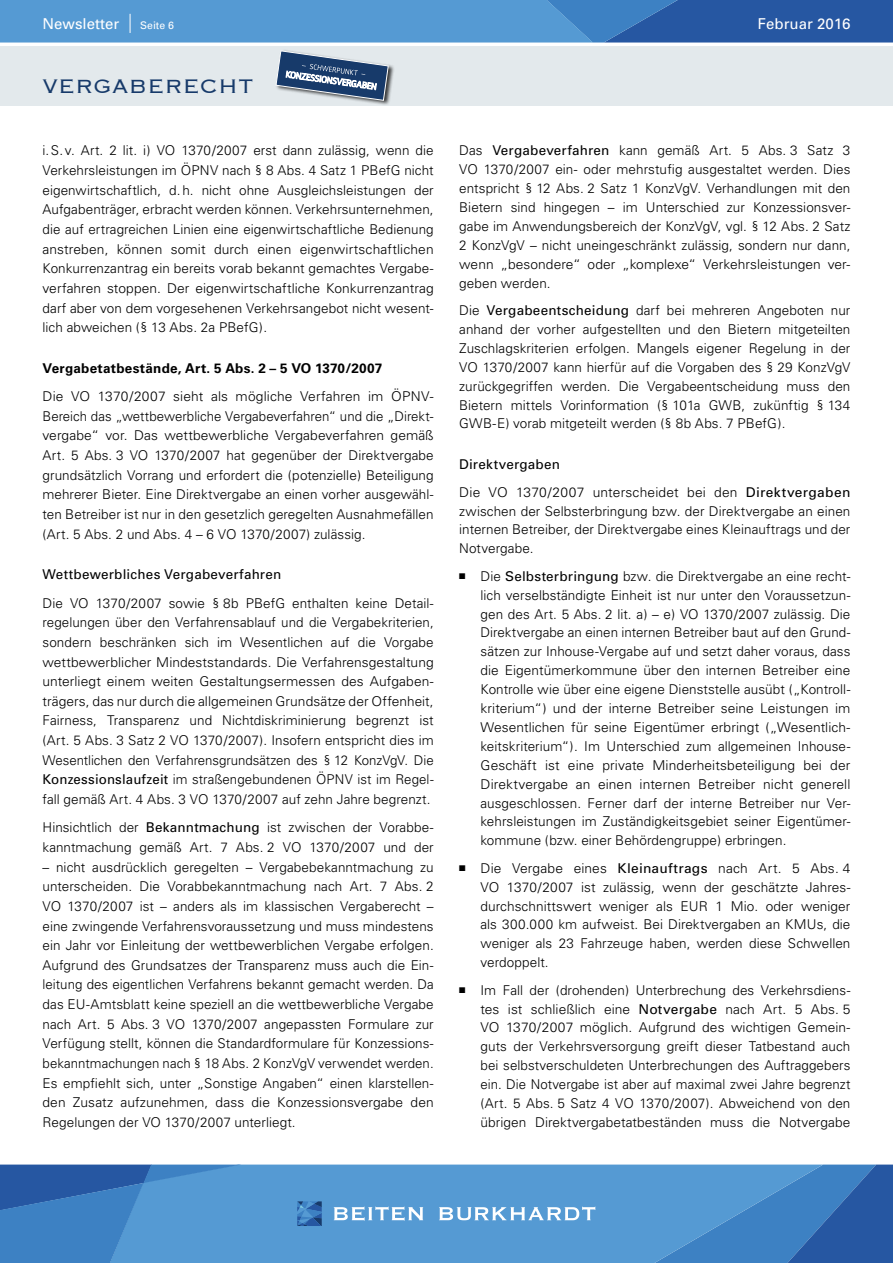
<style>
.page{position:relative;width:893px;height:1263px;background:#fff}
.page>*{position:absolute;margin:0;border:0;box-sizing:border-box;transform-origin:0 0}
.t1{font:300 25.5px "Copperplate";color:#173a6a}
.t2{font:15px "Univers";color:#fff}
.t3{font:300 13.5px/18.9px "Univers";letter-spacing:.005em;color:#000;text-align:justify}
.t4{font:700 13.5px "Univers";letter-spacing:.02em;color:#000}
.t5{font:13.5px "Univers";letter-spacing:.015em;color:#000}
.t6{font:10.5px "Univers";color:#fff}
.s1{font-weight:400}
</style>
<div class="page">
<div style="left:0;top:46px;width:893px;height:60px;background:#e3e9ec"></div>
<svg style="left:0;top:0;width:893px;height:43px;background:#4886c4"></svg>
<svg style="left:823px;top:1164px;width:70px;height:99px;background:#2c61aa"></svg>
<svg style="left:241px;top:1164px;width:582px;height:99px;background:#5296d0"></svg>
<svg style="left:0;top:1164px;width:241px;height:99px;background:#4384c3"></svg>
<svg style="left:334px;top:1206px;width:89px;height:15px"></svg>
<svg style="left:297px;top:1201px;width:25px;height:25px"></svg>
<svg style="left:439px;top:1206px;width:156px;height:14px"></svg>
<div style="left:275px;top:49px;width:119px;height:57px;background:#000;opacity:.75"></div>
<svg style="left:275px;top:50px;width:114px;height:51px"></svg>
<p class="t2" style="left:43px;top:14px;width:78px">Newsletter</p>
<p class="t6" style="left:140px;top:19px;width:35px">Seite 6</p>
<p class="t2" style="left:758px;top:14px;width:94px">Februar 2016</p>
<h1 class="t1" style="left:43px;top:70px;width:213px">VERGABERECHT</h1>
<p class="t3" style="left:43px;top:141px;width:393px;line-height:19.6px">i.S.v. Art. 2 lit. i) VO 1370/2007 erst dann zulässig, wenn die Verkehrsleistungen im ÖPNV nach § 8 Abs. 4 Satz 1 PBefG nicht eigenwirtschaftlich, d.h. nicht ohne Ausgleichsleistungen der Aufgabenträger, erbracht werden können. Verkehrsunternehmen, die auf ertragreichen Linien eine eigenwirtschaftliche Bedienung anstreben, können somit durch einen eigenwirtschaftlichen Konkurrenzantrag ein bereits vorab bekannt gemachtes Vergabe&shy;verfahren stoppen. Der eigenwirtschaftliche Konkurrenzantrag darf aber von dem vorgesehenen Verkehrsangebot nicht wesent&shy;lich abweichen (§ 13 Abs. 2a PBefG).</p>
<p class="t4" style="left:43px;top:360px;width:341px">Vergabetatbestände, Art. 5 Abs. 2 – 5 VO 1370/2007</p>
<p class="t3" style="left:43px;top:386px;width:393px;line-height:19.6px">Die VO 1370/2007 sieht als mögliche Verfahren im ÖPNV-Bereich das „wettbewerbliche Vergabeverfahren“ und die „Direkt&shy;vergabe“ vor. Das wettbewerbliche Vergabeverfahren gemäß Art. 5 Abs. 3 VO 1370/2007 hat gegenüber der Direktvergabe grundsätzlich Vorrang und erfordert die (potenzielle) Beteiligung mehrerer Bieter. Eine Direktvergabe an einen vorher ausgewähl&shy;ten Betreiber ist nur in den gesetzlich geregelten Ausnahmefällen (Art. 5 Abs. 2 und Abs. 4 – 6 VO 1370/2007) zulässig.</p>
<p class="t5" style="left:43px;top:566px;width:240px">Wettbewerbliches Vergabeverfahren</p>
<p class="t3" style="left:43px;top:593px;width:393px;line-height:19.6px">Die VO 1370/2007 sowie § 8b PBefG enthalten keine Detail&shy;regelungen über den Verfahrensablauf und die Vergabekriterien, sondern beschränken sich im Wesentlichen auf die Vorgabe wettbewerblicher Mindeststandards. Die Verfahrensgestaltung unterliegt einem weiten Gestaltungsermessen des Aufgaben&shy;trägers, das nur durch die allgemeinen Grundsätze der Offenheit, Fairness, Transparenz und Nichtdiskriminierung begrenzt ist (Art. 5 Abs. 3 Satz 2 VO 1370/2007). Insofern entspricht dies im Wesentlichen den Verfahrensgrundsätzen des § 12 KonzVgV. Die <span class="s1">Konzessionslaufzeit</span> im straßengebundenen ÖPNV ist im Regel&shy;fall gemäß Art. 4 Abs. 3 VO 1370/2007 auf zehn Jahre begrenzt.</p>
<p class="t3" style="left:43px;top:818px;width:393px;line-height:19.6px">Hinsichtlich der <span class="s1">Bekanntmachung</span> ist zwischen der Vorabbe&shy;kanntmachung gemäß Art. 7 Abs. 2 VO 1370/2007 und der</p>
<p class="t3" style="left:43px;top:857px;width:393px;line-height:19.6px">– nicht ausdrücklich geregelten – Vergabebekanntmachung zu unterscheiden. Die Vorabbekanntmachung nach Art. 7 Abs. 2<br>VO 1370/2007 ist – anders als im klassischen Vergaberecht – eine zwingende Verfahrensvoraussetzung und muss mindestens ein Jahr vor Einleitung der wettbewerblichen Vergabe erfolgen.<br>Aufgrund des Grundsatzes der Transparenz muss auch die Ein&shy;leitung des eigentlichen Verfahrens bekannt gemacht werden. Da das EU-Amtsblatt keine speziell an die wettbewerbliche Vergabe nach Art. 5 Abs. 3 VO 1370/2007 angepassten Formulare zur Verfügung stellt, können die Standardformulare für Konzessions&shy;bekanntmachungen nach § 18 Abs. 2 KonzVgV verwendet werden.<br>Es empfiehlt sich, unter „Sonstige Angaben“ einen klarstellen&shy;den Zusatz aufzunehmen, dass die Konzessionsvergabe den Regelungen der VO 1370/2007 unterliegt.</p>
<p class="t3" style="left:459px;top:141px;width:393px">Das <span class="s1">Vergabeverfahren</span> kann gemäß Art. 5 Abs. 3 Satz 3<br>VO 1370/2007 ein- oder mehrstufig ausgestaltet werden. Dies entspricht § 12 Abs. 2 Satz 1 KonzVgV. Verhandlungen mit den Bietern sind hingegen – im Unterschied zur Konzessionsver&shy;gabe im Anwendungsbereich der KonzVgV, vgl. § 12 Abs. 2 Satz 2 KonzVgV – nicht uneingeschränkt zulässig, sondern nur dann, wenn „besondere“ oder „komplexe“ Verkehrsleistungen ver&shy;geben werden.</p>
<p class="t3" style="left:459px;top:301px;width:393px">Die <span class="s1">Vergabeentscheidung</span> darf bei mehreren Angeboten nur anhand der vorher aufgestellten und den Bietern mitgeteilten Zuschlagskriterien erfolgen. Mangels eigener Regelung in der VO 1370/2007 kann hierfür auf die Vorgaben des § 29 KonzVgV zurückgegriffen werden. Die Vergabeentscheidung muss den Bietern mittels Vorinformation (§ 101a GWB, zukünftig § 134<br>GWB-E) vorab mitgeteilt werden (§ 8b Abs. 7 PBefG).</p>
<p class="t3" style="left:459px;top:451px;width:393px;line-height:27.5px"><span class="s1">Direktvergaben<br></span>Die VO 1370/2007 unterscheidet bei den <span class="s1">Direktvergaben</span></p>
<p class="t3" style="left:459px;top:501px;width:393px">zwischen der Selbsterbringung bzw. der Direktvergabe an einen internen Betreiber, der Direktvergabe eines Kleinauftrags und der Notvergabe.</p>
<p class="t3" style="left:480px;top:566px;width:371px;text-indent:-21px">■ Die <span class="s1">Selbsterbringung</span> bzw. die Direktvergabe an eine recht&shy;lich verselbständigte Einheit ist nur unter den Voraussetzun&shy;gen des Art. 5 Abs. 2 lit. a) – e) VO 1370/2007 zulässig. Die Direktvergabe an einen internen Betreiber baut auf den Grund&shy;sätzen zur Inhouse-Vergabe auf und setzt daher voraus, dass die Eigentümerkommune über den internen Betreiber eine Kontrolle wie über eine eigene Dienststelle ausübt („Kontroll&shy;kriterium“) und der interne Betreiber seine Leistungen im Wesentlichen für seine Eigentümer erbringt („Wesentlich&shy;keitskriterium“). Im Unterschied zum allgemeinen Inhouse-Geschäft ist eine private Minderheitsbeteiligung bei der Direktvergabe an einen internen Betreiber nicht generell ausgeschlossen. Ferner darf der interne Betreiber nur Ver&shy;kehrsleistungen im Zuständigkeitsgebiet seiner Eigentümer&shy;kommune (bzw. einer Behördengruppe) erbringen.</p>
<p class="t3" style="left:480px;top:858px;width:371px;text-indent:-21px">■ Die Vergabe eines <span class="s1">Kleinauftrags</span> nach Art. 5 Abs. 4<br>VO 1370/2007 ist zulässig, wenn der geschätzte Jahres&shy;durchschnittswert weniger als EUR 1 Mio. oder weniger als 300.000 km aufweist. Bei Direktvergaben an KMUs, die weniger als 23 Fahrzeuge haben, werden diese Schwellen verdoppelt.</p>
<p class="t3" style="left:480px;top:980px;width:371px;text-indent:-21px">■ Im Fall der (drohenden) Unterbrechung des Verkehrsdiens&shy;tes ist schließlich eine <span class="s1">Notvergabe</span> nach Art. 5 Abs. 5<br>VO 1370/2007 möglich. Aufgrund des wichtigen Gemein&shy;guts der Verkehrsversorgung greift dieser Tatbestand auch bei selbstverschuldeten Unterbrechungen des Auftraggebers ein. Die Notvergabe ist aber auf maximal zwei Jahre begrenzt (Art. 5 Abs. 5 Satz 4 VO 1370/2007). Abweichend von den übrigen Direktvergabetatbeständen muss die Notvergabe</p>
</div>
